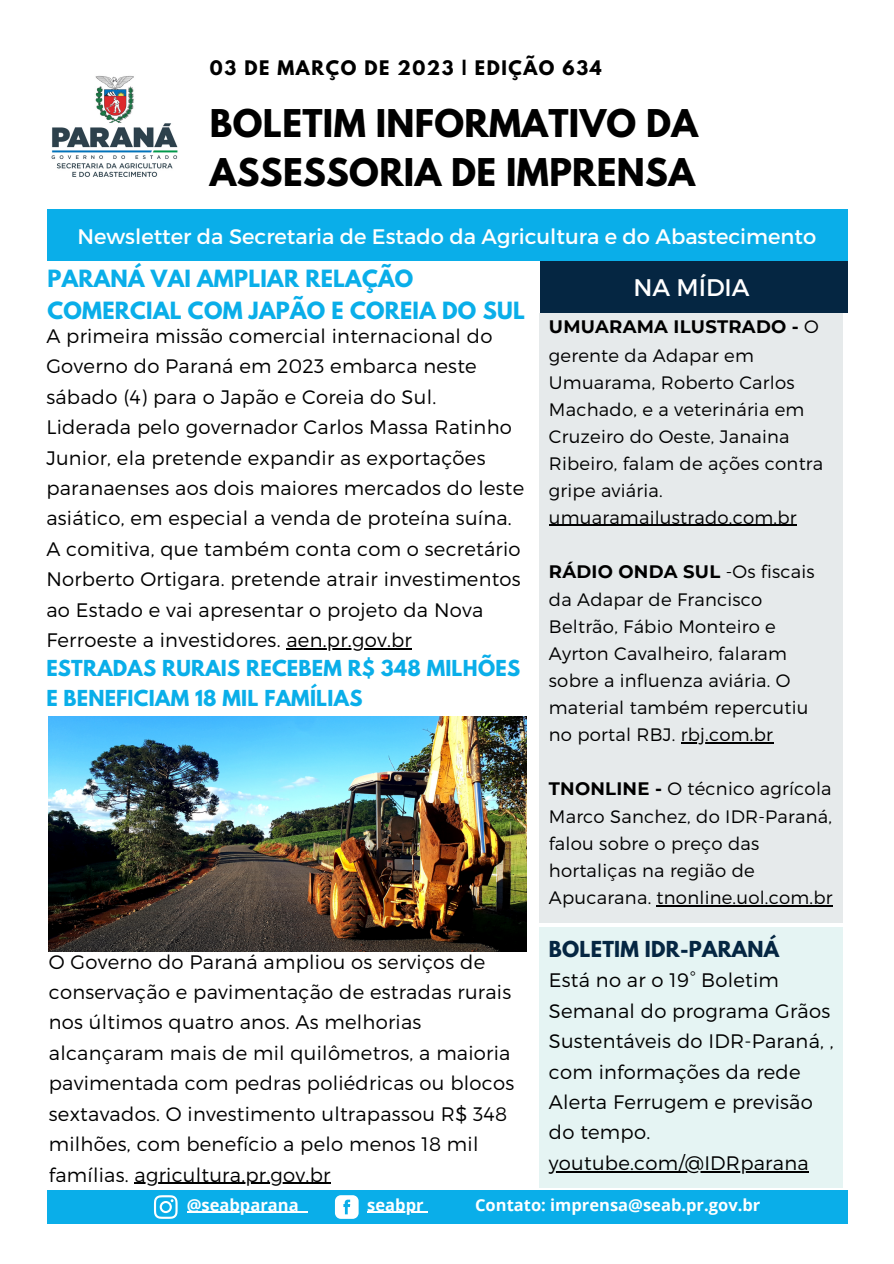
<style>
.page{position:relative;width:894px;height:1264px;background:#fff}
.page>*{position:absolute;margin:0;border:0;box-sizing:border-box;transform-origin:0 0}
.t1{font:700 33.9px/48.3px "League Spartan";letter-spacing:.01em;color:#000}
.t2{font:24px "Montserrat";color:#fff}
.t3{font:21px "Montserrat";color:#fff}
.t4{font:700 21px/31.5px "League Spartan";letter-spacing:.015em;color:#0aaee9}
.t5{font:300 19.5px/30.5px "Montserrat";letter-spacing:.015em;color:#000}
.t6{font:700 19.5px/29.2px "League Spartan";letter-spacing:.015em;color:#0aaee9}
.t7{font:700 19.5px "League Spartan";letter-spacing:.015em;color:#052642}
.t8{font:300 18px/27.2px "Montserrat";letter-spacing:.015em;color:#000}
.t9{font:700 17.85px "League Spartan";letter-spacing:.09em;color:#000}
.t10{font:700 16.5px "Open Sans";color:#fff}
.s1{font-weight:700}
</style>
<div class="page">
<div style="left:47px;top:209px;width:800px;height:52px;background:#0aaee9"></div>
<div style="left:47px;top:1189px;width:800px;height:34px;background:#0aaee9"></div>
<div style="left:539px;top:313px;width:303px;height:609px;background:#e6eaeb"></div>
<div style="left:539px;top:261px;width:308px;height:52px;background:#052642"></div>
<img style="left:51px;top:75px;width:127px;height:102px">
<hr style="left:187px;top:1211px;width:111px;height:1px;background:#fff">
<hr style="left:367px;top:1211px;width:56px;height:1px;background:#fff">
<svg style="left:154px;top:1195px;width:23px;height:23px"></svg>
<svg style="left:335px;top:1195px;width:23px;height:23px"></svg>
<div style="left:539px;top:927px;width:303px;height:260px;background:#e5f4f3"></div>
<img style="left:49px;top:716px;width:477px;height:235px">
<hr style="left:548px;top:525px;width:248px;height:1px;background:#000">
<hr style="left:680px;top:742px;width:92px;height:1px;background:#000">
<hr style="left:656px;top:905px;width:176px;height:1px;background:#000">
<hr style="left:134px;top:1182px;width:196px;height:1px;background:#000">
<hr style="left:286px;top:648px;width:126px;height:1px;background:#000">
<hr style="left:548px;top:1170px;width:260px;height:2px;background:#000">
<p class="t9" style="left:210px;top:59px;width:393px">03 DE MARÇO DE 2023 | EDIÇÃO 634</p>
<h1 class="t1" style="left:210px;top:104px;width:489px">BOLETIM INFORMATIVO DA<br>ASSESSORIA DE IMPRENSA</h1>
<p class="t3" style="left:77px;top:223px;width:740px">Newsletter da Secretaria de Estado da Agricultura e do Abastecimento</p>
<p class="t2" style="left:633px;top:271px;width:117px">NA MÍDIA</p>
<p class="t4" style="left:47px;top:266px;width:479px">PARANÁ VAI AMPLIAR RELAÇÃO<br>COMERCIAL COM JAPÃO E COREIA DO SUL</p>
<p class="t5" style="left:46px;top:320px;width:479px">A primeira missão comercial internacional do Governo do Paraná em 2023 embarca neste sábado (4) para o Japão e Coreia do Sul.<br>Liderada pelo governador Carlos Massa Ratinho Junior, ela pretende expandir as exportações paranaenses aos dois maiores mercados do leste asiático, em especial a venda de proteína suína.<br>A comitiva, que também conta com o secretário Norberto Ortigara. pretende atrair investimentos ao Estado e vai apresentar o projeto da Nova Ferroeste a investidores. aen.pr.gov.br</p>
<p class="t8" style="left:548px;top:312px;width:276px"><span class="s1">UMUARAMA ILUSTRADO -</span> O gerente da Adapar em<br>Umuarama, Roberto Carlos<br>Machado, e a veterinária em<br>Cruzeiro do Oeste, Janaina<br>Ribeiro, falam de ações contra gripe aviária. umuaramailustrado.com.br</p>
<p class="t8" style="left:548px;top:557px;width:267px"><span class="s1">RÁDIO ONDA SUL</span> -Os fiscais da Adapar de Francisco<br>Beltrão, Fábio Monteiro e<br>Ayrton Cavalheiro, falaram sobre a influenza aviária. O material também repercutiu no portal RBJ. rbj.com.br</p>
<p class="t8" style="left:548px;top:774px;width:285px"><span class="s1">TNONLINE -</span> O técnico agrícola<br>Marco Sanchez, do IDR-Paraná, falou sobre o preço das hortaliças na região de<br>Apucarana. tnonline.uol.com.br</p>
<p class="t6" style="left:46px;top:656px;width:475px">ESTRADAS RURAIS RECEBEM R$ 348 MILHÕES<br>E BENEFICIAM 18 MIL FAMÍLIAS</p>
<p class="t5" style="left:49px;top:945px;width:466px">O Governo do Paraná ampliou os serviços de conservação e pavimentação de estradas rurais nos últimos quatro anos. As melhorias alcançaram mais de mil quilômetros, a maioria pavimentada com pedras poliédricas ou blocos sextavados. O investimento ultrapassou R$ 348 milhões, com benefício a pelo menos 18 mil famílias. agricultura.pr.gov.br</p>
<p class="t7" style="left:548px;top:939px;width:232px">BOLETIM IDR-PARANÁ</p>
<p class="t5" style="left:548px;top:964px;width:286px">Está no ar o 19° Boletim<br>Semanal do programa Grãos<br>Sustentáveis do IDR-Paraná, , com informações da rede<br>Alerta Ferrugem e previsão do tempo. youtube.com/@IDRparana</p>
<p class="t10" style="left:187px;top:1193px;width:113px">@seabparana</p>
<p class="t10" style="left:367px;top:1193px;width:58px">seabpr</p>
<p class="t10" style="left:475px;top:1193px;width:287px">Contato: imprensa@seab.pr.gov.br</p>
</div>
